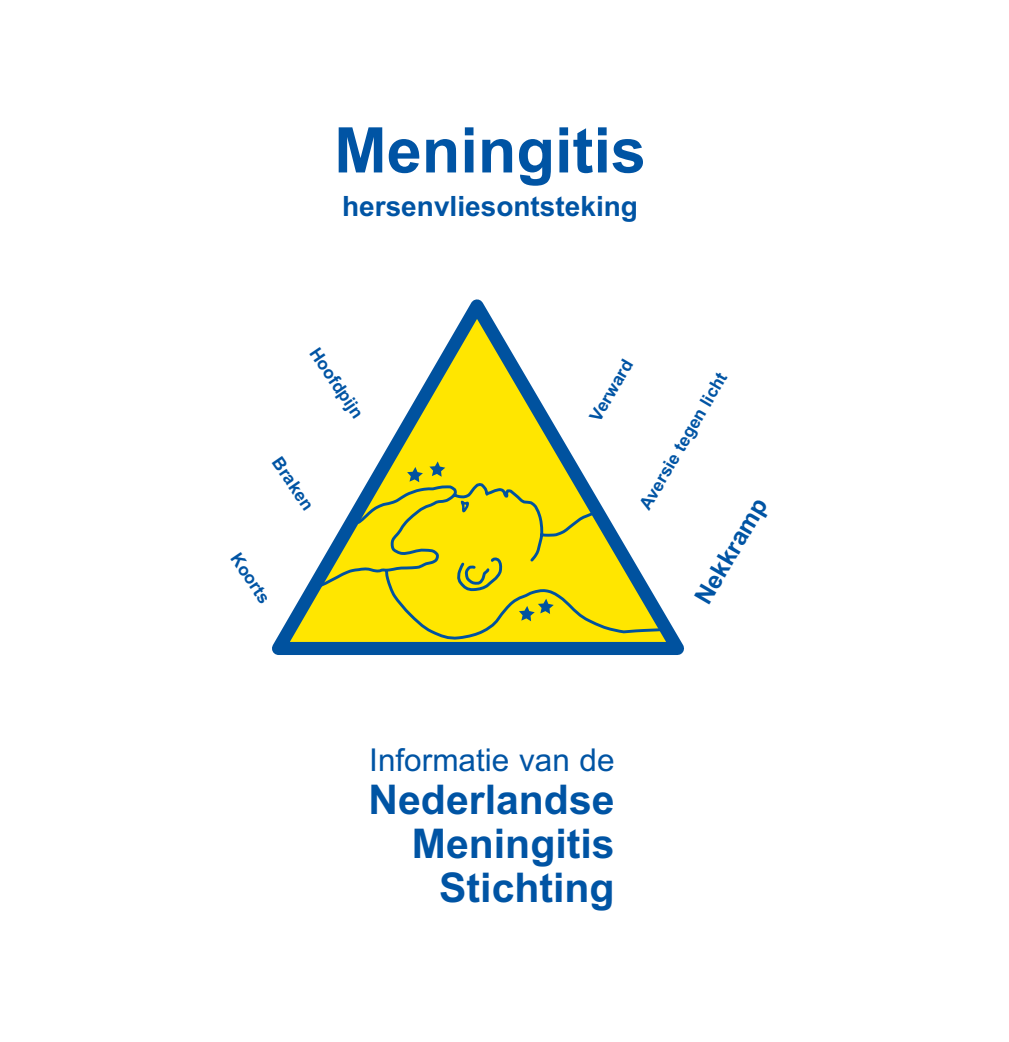
<style>
.page{position:relative;width:1009px;height:1042px;background:#fff}
.page>*{position:absolute;margin:0;border:0;box-sizing:border-box;transform-origin:0 0}
.t1{font:700 63px "Arial";color:#0054a4}
.t2{font:700 40.95px/43.8px "Arial";color:#0054a4;text-align:right}
.t3{font:31.5px "Arial";color:#0054a4}
.t4{font:700 28px "Arial";color:#0054a4}
.t5{font:700 24.5px "Arial";color:#0054a4}
.t6{font:700 17.5px "Arial";color:#0054a4}
</style>
<div class="page">
<svg style="left:272px;top:299px;width:412px;height:356px"></svg>
<svg style="left:407px;top:467px;width:16px;height:14px"></svg>
<svg style="left:429px;top:461px;width:16px;height:16px"></svg>
<svg style="left:314px;top:481px;width:353px;height:159px;background:#ded638"></svg>
<svg style="left:459px;top:491px;width:11px;height:23px"></svg>
<h1 class="t1" style="left:334px;top:127px;width:313px">Meningitis</h1>
<h3 class="t4" style="left:342px;top:196px;width:297px">hersenvliesontsteking</h3>
<p class="t6" style="left:319px;top:345px;width:83px;rotate:56deg">Hoofdpijn</p>
<p class="t6" style="left:281px;top:455px;width:61px;rotate:55deg">Braken</p>
<p class="t6" style="left:240px;top:551px;width:58px;rotate:56deg">Koorts</p>
<p class="t6" style="left:588px;top:416px;width:70px;rotate:-60deg">Verward</p>
<p class="t6" style="left:638px;top:505px;width:157px;rotate:-60deg">Aversie tegen licht</p>
<h3 class="t5" style="left:693px;top:597px;width:120px;rotate:-60deg">Nekkramp</h3>
<h3 class="t3" style="left:369px;top:748px;width:247px">Informatie van de</h3>
<h2 class="t2" style="left:368px;top:782px;width:247px">Nederlandse<br>Meningitis<br>Stichting</h2>
</div>
